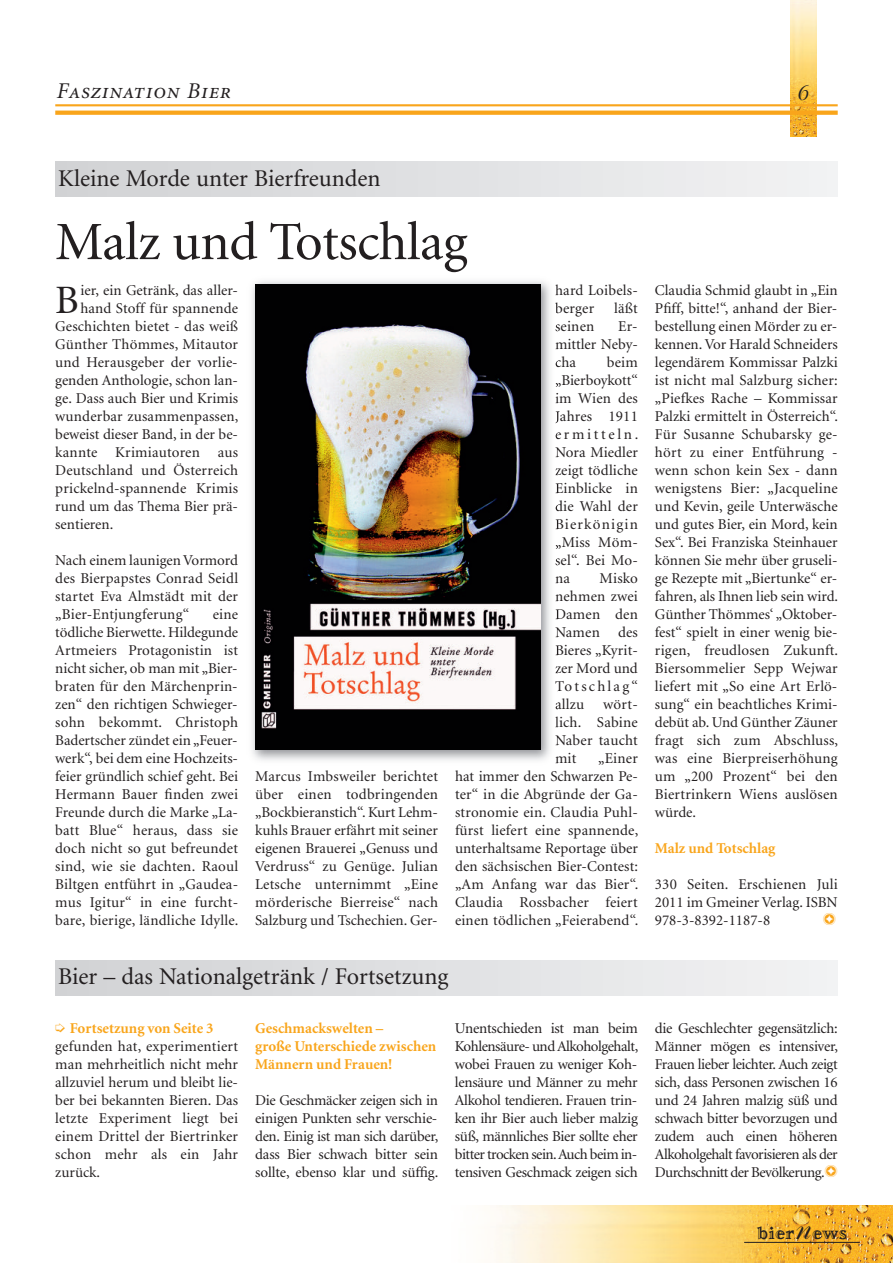
<style>
.page{position:relative;width:893px;height:1263px;background:#fff}
.page>*{position:absolute;margin:0;border:0;box-sizing:border-box;transform-origin:0 0}
.t1{font:54px "Minion";letter-spacing:-.01em;color:#231f20}
.t2{font:40.35px "Minion";color:#231f20}
.t3{font:27px "Boulevard";color:#231f20}
.t4{font:24px "Minion";color:#231f20}
.t5{font:22.5px "Minion Italic SC";letter-spacing:.03em;color:#231f20}
.t6{font:800 19.95px "Matrix Inline";letter-spacing:.03em;color:#231f20}
.t7{font:15px/18px "Minion";letter-spacing:.01em;color:#231f20;text-align:justify}
.t8{font:700 15px/18px "Minion";color:#f9a51b}
.t9{font:15px "P22 Da Vinci Extras";color:#f9a51b}
.s1{font-family:"P22 Da Vinci Extras";color:#f9a51b}
.s2{font-family:"Boulevard";font-weight:400;font-size:33.9px}
</style>
<div class="page">
<img style="left:791px;top:0;width:25px;height:136px">
<img style="left:495px;top:1205px;width:398px;height:58px">
<hr style="left:744px;top:1242px;width:116px;height:1px;background:#231f20">
<hr style="left:55px;top:104px;width:783px;height:2px;background:#f9a51b">
<svg style="left:55px;top:111px;width:783px;height:4px;background:#f9a825"></svg>
<div style="left:55px;top:162px;width:783px;height:35px;background:linear-gradient(to right,#d0d2d4,#f2f2f3)"></div>
<div style="left:56px;top:960px;width:782px;height:35px;background:linear-gradient(to right,#d0d2d4,#f2f2f3)"></div>
<img style="left:252px;top:281px;width:305px;height:480px">
<svg style="left:555px;top:284px;width:2px;height:11px"></svg>
<svg style="left:555px;top:302px;width:2px;height:12px"></svg>
<svg style="left:555px;top:341px;width:2px;height:8px"></svg>
<svg style="left:555px;top:381px;width:2px;height:22px"></svg>
<svg style="left:555px;top:410px;width:2px;height:13px"></svg>
<svg style="left:555px;top:446px;width:2px;height:11px"></svg>
<svg style="left:555px;top:467px;width:2px;height:9px"></svg>
<svg style="left:555px;top:482px;width:2px;height:11px"></svg>
<svg style="left:556px;top:518px;width:1px;height:12px"></svg>
<svg style="left:555px;top:575px;width:2px;height:8px"></svg>
<svg style="left:555px;top:593px;width:2px;height:8px"></svg>
<svg style="left:555px;top:608px;width:2px;height:11px"></svg>
<svg style="left:555px;top:626px;width:2px;height:11px"></svg>
<svg style="left:555px;top:665px;width:2px;height:8px"></svg>
<svg style="left:555px;top:680px;width:2px;height:12px"></svg>
<svg style="left:555px;top:716px;width:2px;height:11px"></svg>
<svg style="left:555px;top:734px;width:2px;height:11px"></svg>
<svg style="left:555px;top:755px;width:2px;height:9px"></svg>
<img style="left:255px;top:284px;width:285px;height:466px">
<h3 class="t5" style="left:57px;top:82px;width:176px">Faszination Bier</h3>
<h3 class="t3" style="left:796px;top:79px;width:13px">6</h3>
<h3 class="t4" style="left:58px;top:169px;width:324px">Kleine Morde unter Bierfreunden</h3>
<h1 class="t1" style="left:55px;top:221px;width:414px">Malz und Totschlag</h1>
<h2 class="t2" style="left:55px;top:284px;width:25px">B</h2>
<p class="t7" style="left:81px;top:282px;width:159px">ier, ein Getränk, das aller-</p>
<p class="t7" style="left:80px;top:300px;width:159px">hand Stoff für spannende</p>
<p class="t7" style="left:55px;top:318px;width:184px">Geschichten bietet - das weiß</p>
<p class="t7" style="left:55px;top:336px;width:184px">Günther Thömmes, Mitautor</p>
<p class="t7" style="left:55px;top:354px;width:184px">und Herausgeber der vorlie-</p>
<p class="t7" style="left:55px;top:372px;width:184px">genden Anthologie, schon lan-</p>
<p class="t7" style="left:55px;top:390px;width:184px">ge. Dass auch Bier und Krimis</p>
<p class="t7" style="left:55px;top:408px;width:185px">wunderbar zusammenpassen,</p>
<p class="t7" style="left:55px;top:426px;width:184px">beweist dieser Band, in der be-</p>
<p class="t7" style="left:55px;top:444px;width:184px">kannte Krimiautoren aus</p>
<p class="t7" style="left:55px;top:462px;width:184px">Deutschland und Österreich</p>
<p class="t7" style="left:55px;top:480px;width:184px">prickelnd-spannende Krimis</p>
<p class="t7" style="left:55px;top:498px;width:184px">rund um das Thema Bier prä-</p>
<p class="t7" style="left:55px;top:516px;width:60px">sentieren.</p>
<p class="t7" style="left:55px;top:552px;width:184px">Nach einem launigen Vormord des Bierpapstes Conrad Seidl startet Eva Almstädt mit der „Bier-Entjungferung“</p>
<p class="t7" style="left:55px;top:606px;width:185px;text-indent:157px">eine tödliche Bierwette. Hildegunde Artmeiers Protagonistin ist nicht sicher, ob man mit „Bier&shy;braten für den Märchenprin&shy;zen“ den richtigen Schwieger&shy;sohn bekommt. Christoph Badertscher zündet ein „Feuer&shy;werk“, bei dem eine Hochzeits&shy;feier gründlich schief geht. Bei Hermann Bauer finden zwei Freunde durch die Marke „La&shy;batt Blue“ heraus, dass sie doch nicht so gut befreundet sind, wie sie dachten. Raoul Biltgen entführt in „Gaudea&shy;mus Igitur“ in eine furcht&shy;bare, bierige, ländliche Idylle.</p>
<p class="t7" style="left:255px;top:768px;width:184px">Marcus Imbsweiler berichtet über einen todbringenden „Bockbieranstich“. Kurt Lehm&shy;kuhls Brauer erfährt mit seiner eigenen Brauerei „Genuss und Verdruss“ zu Genüge. Julian Letsche unternimmt „Eine mörderische Bierreise“ nach Salzburg und Tschechien. Ger-</p>
<p class="t7" style="left:555px;top:282px;width:84px">hard Loibels&shy;berger</p>
<p class="t7" style="left:614px;top:300px;width:25px">läßt</p>
<p class="t7" style="left:555px;top:318px;width:41px">seinen</p>
<p class="t7" style="left:555px;top:318px;width:84px;text-indent:63px">Er&shy;mittler Neby&shy;cha</p>
<p class="t7" style="left:555px;top:354px;width:85px;text-indent:52px">beim „Bierboykott“ im Wien des Jahres 1911 ermitteln.<br>Nora Miedler zeigt tödliche Einblicke in die Wahl der Bierkönigin „Miss Möm&shy;sel“. Bei Mo&shy;na</p>
<p class="t7" style="left:555px;top:570px;width:84px;text-indent:45px">Misko nehmen zwei Damen den Namen des Bieres „Kyrit&shy;zer Mord und Totschlag“ allzu</p>
<p class="t7" style="left:555px;top:696px;width:84px;text-indent:48px">wört&shy;lich. Sabine Naber taucht mit</p>
<p class="t7" style="left:455px;top:750px;width:185px;text-indent:143px">„Einer hat immer den Schwarzen Pe&shy;ter“ in die Abgründe der Ga&shy;stronomie ein. Claudia Puhl&shy;fürst liefert eine spannende, unterhaltsame Reportage über den sächsischen Bier-Contest: „Am Anfang war das Bier“.<br>Claudia Rossbacher feiert einen tödlichen „Feierabend“.</p>
<h3 class="t4" style="left:58px;top:967px;width:392px">Bier – das Nationalgetränk / Fortsetzung</h3>
<p class="t7" style="left:655px;top:282px;width:185px">Claudia Schmid glaubt in „Ein Pfiff, bitte!“, anhand der Bier&shy;bestellung einen Mörder zu er&shy;kennen. Vor Harald Schneiders legendärem Kommissar Palzki ist nicht mal Salzburg sicher: „Piefkes Rache – Kommissar Palzki ermittelt in Österreich“.<br>Für Susanne Schubarsky ge&shy;hört zu einer Entführung - wenn schon kein Sex - dann wenigstens Bier: „Jacqueline und Kevin, geile Unterwäsche und gutes Bier, ein Mord, kein Sex“. Bei Franziska Steinhauer können Sie mehr über gruseli&shy;ge Rezepte mit „Biertunke“ er&shy;fahren, als Ihnen lieb sein wird.<br>Günther Thömmes‘ „Oktober&shy;fest“ spielt in einer wenig bie&shy;rigen, freudlosen Zukunft.<br>Biersommelier Sepp Wejwar liefert mit „So eine Art Erlö&shy;sung“ ein beachtliches Krimi&shy;debüt ab. Und Günther Zäuner fragt sich zum Abschluss, was eine Bierpreiserhöhung um „200 Prozent“ bei den Biertrinkern Wiens auslösen würde.</p>
<p class="t8" style="left:655px;top:840px;width:122px">Malz und Totschlag</p>
<p class="t7" style="left:655px;top:876px;width:184px">330 Seiten. Erschienen Juli 2011 im Gmeiner Verlag. ISBN 978-3-8392-1187-8</p>
<p class="t9" style="left:823px;top:911px;width:15px">t</p>
<p class="t8" style="left:70px;top:1020px;width:145px">Fortsetzung von Seite 3</p>
<p class="t7" style="left:55px;top:1038px;width:184px">gefunden hat, experimentiert man mehrheitlich nicht mehr allzuviel herum und bleibt lie&shy;ber bei bekannten Bieren. Das letzte Experiment liegt bei einem Drittel der Biertrinker schon mehr als ein Jahr zurück.</p>
<p class="t8" style="left:255px;top:1020px;width:183px">Geschmackswelten –<br>große Unterschiede zwischen<br>Männern und Frauen!</p>
<p class="t7" style="left:255px;top:1092px;width:185px">Die Geschmäcker zeigen sich in einigen Punkten sehr verschie&shy;den. Einig ist man sich darüber, dass Bier schwach bitter sein sollte, ebenso klar und süffig.</p>
<p class="t7" style="left:455px;top:1020px;width:185px">Unentschieden ist man beim Kohlensäure- undAlkoholgehalt, wobei Frauen zu weniger Koh&shy;lensäure und Männer zu mehr Alkohol tendieren. Frauen trin&shy;ken ihr Bier auch lieber malzig süß, männliches Bier sollte eher bitter trocken sein.Auch beim in&shy;tensiven Geschmack zeigen sich</p>
<p class="t7" style="left:655px;top:1020px;width:185px">die Geschlechter gegensätzlich:<br>Männer mögen es intensiver, Frauen lieber leichter. Auch zeigt sich, dass Personen zwischen 16 und 24 Jahren malzig süß und schwach bitter bevorzugen und zudem auch einen höheren Alkoholgehalt favorisieren als der Durchschnitt der Bevölkerung.<span class="s1">t</span></p>
<h3 class="t6" style="left:757px;top:1220px;width:91px">bier<span class="s2">n</span>ews</h3>
</div>
